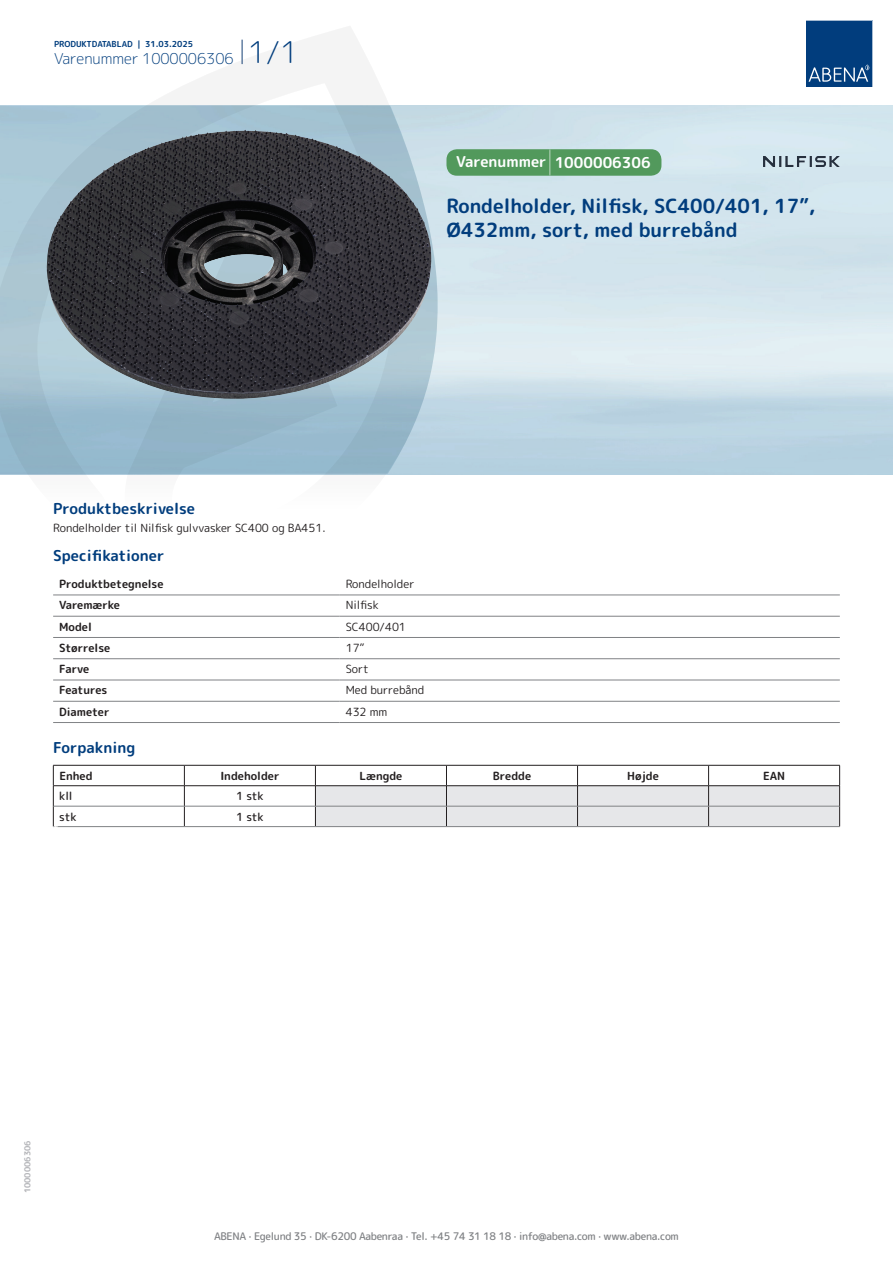
<style>
.page{position:relative;width:893px;height:1263px;background:#fff}
.page>*{position:absolute;margin:0;border:0;box-sizing:border-box;transform-origin:0 0}
.t1{font:700 19.5px/24px "Rounded Mplus 1 c";color:#013d7d}
.t2{font:700 15px "Rounded Mplus 1 c";color:#013d7d}
.t3{font:300 15px "Rounded Mplus 1 c";color:#013d7d}
.t4{font:700 15px "Rounded Mplus 1 c";color:#fff}
.t5{font:11.25px "Rounded Mplus 1 c";color:#231f20}
.t6{font:700 11.25px "Rounded Mplus 1 c";color:#231f20}
.t7{font:500 11.25px "Rounded Mplus 1 c";letter-spacing:-.01em;color:#231f20}
.t8{font:500 10.5px "Rounded Mplus 1 c";letter-spacing:-.03em;color:#808285}
.t9{font:700 10.5px "Rounded Mplus 1 c";color:#fff}
.t10{font:700 8.25px "Rounded Mplus 1 c";color:#013d7d}
.t11{font:700 8.25px "Rounded Mplus 1 c";color:#b2b3b7}
.s1{font-size:30px}
.s2{font-size:25.5px}
</style>
<div class="page">
<img style="left:439px;top:106px;width:454px;height:368px">
<svg style="left:0;top:26px;width:439px;height:569px"></svg>
<svg style="left:0;top:106px;width:438px;height:368px;background:#9fbecf"></svg>
<svg style="left:242px;top:40px;width:1px;height:24px"></svg>
<svg style="left:806px;top:20px;width:67px;height:67px;background:#144b86"></svg>
<img style="left:47px;top:130px;width:384px;height:270px">
<hr style="left:53px;top:595px;width:287px;height:1px;background:#808285">
<hr style="left:340px;top:595px;width:500px;height:1px;background:#808285">
<hr style="left:53px;top:616px;width:287px;height:1px;background:#808285">
<hr style="left:340px;top:616px;width:500px;height:1px;background:#808285">
<hr style="left:53px;top:637px;width:287px;height:1px;background:#808285">
<hr style="left:340px;top:637px;width:500px;height:1px;background:#808285">
<hr style="left:53px;top:658px;width:287px;height:1px;background:#808285">
<hr style="left:340px;top:658px;width:500px;height:1px;background:#808285">
<hr style="left:53px;top:680px;width:287px;height:1px;background:#808285">
<hr style="left:340px;top:680px;width:500px;height:1px;background:#808285">
<hr style="left:53px;top:701px;width:287px;height:1px;background:#808285">
<hr style="left:340px;top:701px;width:500px;height:1px;background:#808285">
<hr style="left:53px;top:722px;width:287px;height:1px;background:#808285">
<hr style="left:340px;top:722px;width:500px;height:1px;background:#808285">
<hr style="left:53px;top:765px;width:131px;height:1px;background:#231f20">
<hr style="left:184px;top:765px;width:131px;height:1px;background:#231f20">
<hr style="left:53px;top:785px;width:131px;height:1px;background:#231f20">
<hr style="left:184px;top:785px;width:131px;height:1px;background:#231f20">
<svg style="left:53px;top:765px;width:1px;height:61px"></svg>
<svg style="left:184px;top:765px;width:1px;height:61px"></svg>
<svg style="left:315px;top:765px;width:525px;height:61px"></svg>
<hr style="left:54px;top:806px;width:130px;height:1px;background:#808285">
<hr style="left:184px;top:806px;width:131px;height:1px;background:#808285">
<hr style="left:315px;top:806px;width:131px;height:1px;background:#808285">
<hr style="left:446px;top:806px;width:131px;height:1px;background:#808285">
<hr style="left:577px;top:806px;width:132px;height:1px;background:#808285">
<hr style="left:709px;top:806px;width:130px;height:1px;background:#808285">
<hr style="left:53px;top:826px;width:131px;height:1px;background:#808285">
<hr style="left:184px;top:826px;width:131px;height:1px;background:#808285">
<hr style="left:315px;top:826px;width:131px;height:1px;background:#808285">
<hr style="left:446px;top:826px;width:131px;height:1px;background:#808285">
<hr style="left:577px;top:826px;width:132px;height:1px;background:#808285">
<hr style="left:709px;top:826px;width:131px;height:1px;background:#808285">
<div style="left:446px;top:149px;width:215px;height:27px;background:#52995c;border-radius:10px"></div>
<img style="left:763px;top:156px;width:77px;height:10px">
<p class="t10" style="left:54px;top:38px;width:141px">PRODUKTDATABLAD | 31.03.2025</p>
<h2 class="t3" style="left:54px;top:48px;width:246px">Varenummer 1000006306 <span class="s1">1/1</span></h2>
<h2 class="t4" style="left:456px;top:152px;width:196px">Varenummer <span class="s2">|</span> 1000006306</h2>
<h1 class="t1" style="left:446px;top:194px;width:370px">Rondelholder, Nilfisk, SC400/401, 17”,<br>Ø432mm, sort, med burrebånd</h1>
<h2 class="t2" style="left:53px;top:498px;width:143px">Produktbeskrivelse</h2>
<p class="t5" style="left:53px;top:520px;width:274px">Rondelholder til Nilfisk gulvvasker SC400 og BA451.</p>
<h2 class="t2" style="left:53px;top:545px;width:113px">Specifikationer</h2>
<p class="t6" style="left:59px;top:576px;width:106px">Produktbetegnelse</p>
<p class="t5" style="left:346px;top:576px;width:70px">Rondelholder</p>
<p class="t6" style="left:59px;top:597px;width:62px">Varemærke</p>
<p class="t5" style="left:346px;top:597px;width:34px">Nilfisk</p>
<p class="t6" style="left:59px;top:618px;width:34px">Model</p>
<p class="t5" style="left:346px;top:618px;width:62px">SC400/401</p>
<p class="t6" style="left:59px;top:640px;width:53px">Størrelse</p>
<p class="t5" style="left:346px;top:640px;width:20px">17”</p>
<p class="t6" style="left:59px;top:661px;width:32px">Farve</p>
<p class="t5" style="left:346px;top:661px;width:25px">Sort</p>
<p class="t6" style="left:59px;top:682px;width:50px">Features</p>
<p class="t5" style="left:346px;top:682px;width:80px">Med burrebånd</p>
<p class="t6" style="left:59px;top:704px;width:52px">Diameter</p>
<p class="t5" style="left:346px;top:704px;width:43px">432 mm</p>
<h2 class="t2" style="left:53px;top:737px;width:84px">Forpakning</h2>
<p class="t6" style="left:59px;top:768px;width:35px">Enhed</p>
<p class="t6" style="left:220px;top:768px;width:61px">Indeholder</p>
<p class="t6" style="left:359px;top:768px;width:44px">Længde</p>
<p class="t6" style="left:493px;top:768px;width:40px">Bredde</p>
<p class="t6" style="left:627px;top:768px;width:33px">Højde</p>
<p class="t6" style="left:763px;top:768px;width:24px">EAN</p>
<p class="t7" style="left:59px;top:788px;width:15px">kll</p>
<p class="t7" style="left:236px;top:788px;width:29px">1 stk</p>
<p class="t7" style="left:59px;top:808px;width:19px">stk</p>
<p class="t7" style="left:236px;top:808px;width:29px">1 stk</p>
<p class="t9" style="left:53px;top:822px;width:7px">*</p>
<p class="t11" style="left:22px;top:1193px;width:54px;rotate:-90deg">1000006306</p>
<p class="t8" style="left:214px;top:1229px;width:466px">ABENA · Egelund 35 · DK-6200 Aabenraa · Tel. +45 74 31 18 18 · info@abena.com · www.abena.com</p>
</div>
